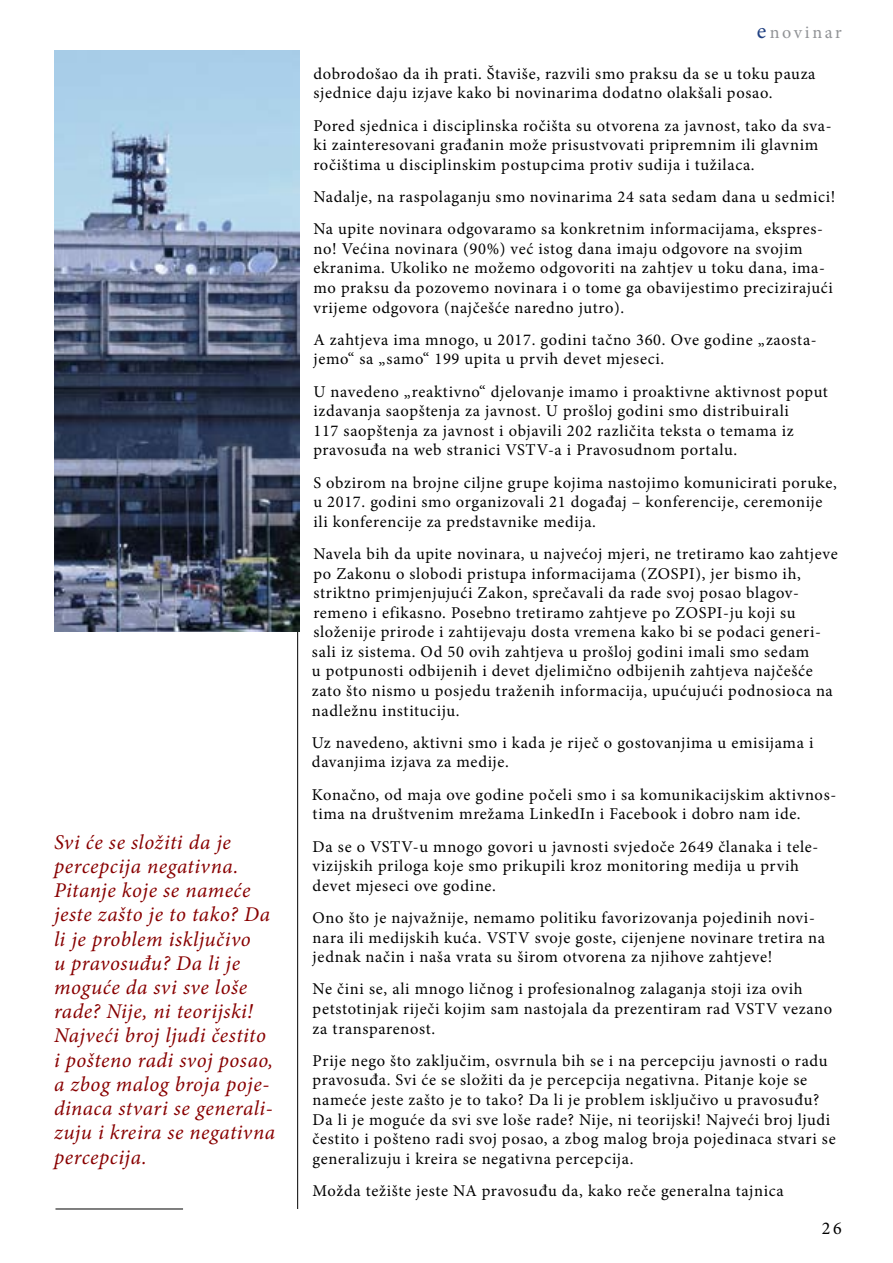
<style>
.page{position:relative;width:893px;height:1263px;background:#fff}
.page>*{position:absolute;margin:0;border:0;box-sizing:border-box;transform-origin:0 0}
.t1{font:italic 21px/24.2px "Minion Pro";letter-spacing:.025em;color:#800}
.t2{font:18px "Minion Pro";letter-spacing:.145em;color:#919396}
.t3{font:18px "Minion Pro";color:#000}
.t4{font:16.5px/19.5px "Minion Pro";letter-spacing:.04em;color:#000}
.s1{font-size:22.5px;color:#214182}
</style>
<div class="page">
<hr style="left:297px;top:54px;width:1px;height:1155px;background:#000">
<hr style="left:55px;top:1209px;width:128px;height:1px;background:#000">
<img style="left:54px;top:51px;width:245px;height:580px">
<p class="t1" style="left:54px;top:830px;width:223px">Svi će se složiti da je percepcija negativna.<br>Pitanje koje se nameće jeste zašto je to tako? Da li je problem isključivo<br>u pravosuđu? Da li je moguće da svi sve loše rade? Nije, ni teorijski!<br>Najveći broj ljudi čestito i pošteno radi svoj posao, a zbog malog broja poje&shy;dinaca stvari se generali&shy;zuju i kreira se negativna percepcija.</p>
<p class="t2" style="left:757px;top:20px;width:87px"><span class="s1">e</span>novinar</p>
<p class="t4" style="left:313px;top:64px;width:504px">dobrodošao da ih prati. Štaviše, razvili smo praksu da se u toku pauza sjednice daju izjave kako bi novinarima dodatno olakšali posao.</p>
<p class="t4" style="left:313px;top:116px;width:520px">Pored sjednica i disciplinska ročišta su otvorena za javnost, tako da sva&shy;ki zainteresovani građanin može prisustvovati pripremnim ili glavnim ročištima u disciplinskim postupcima protiv sudija i tužilaca.</p>
<p class="t4" style="left:313px;top:181px;width:524px;line-height:32.2px">Nadalje, na raspolaganju smo novinarima 24 sata sedam dana u sedmici!<br>Na upite novinara odgovaramo sa konkretnim informacijama, ekspres-</p>
<p class="t4" style="left:313px;top:239px;width:521px">no! Većina novinara (90%) već istog dana imaju odgovore na svojim ekranima. Ukoliko ne možemo odgovoriti na zahtjev u toku dana, ima&shy;mo praksu da pozovemo novinara i o tome ga obavijestimo precizirajući vrijeme odgovora (najčešće naredno jutro).</p>
<p class="t4" style="left:313px;top:330px;width:505px">A zahtjeva ima mnogo, u 2017. godini tačno 360. Ove godine „zaosta&shy;jemo“ sa „samo“ 199 upita u prvih devet mjeseci.</p>
<p class="t4" style="left:313px;top:382px;width:516px">U navedeno „reaktivno“ djelovanje imamo i proaktivne aktivnost poput izdavanja saopštenja za javnost. U prošloj godini smo distribuirali<br>117 saopštenja za javnost i objavili 202 različita teksta o temama iz pravosuđa na web stranici VSTV-a i Pravosudnom portalu.</p>
<p class="t4" style="left:313px;top:473px;width:525px">S obzirom na brojne ciljne grupe kojima nastojimo komunicirati poruke, u 2017. godini smo organizovali 21 događaj – konferencije, ceremonije ili konferencije za predstavnike medija.</p>
<p class="t4" style="left:312px;top:544px;width:527px">Navela bih da upite novinara, u najvećoj mjeri, ne tretiramo kao zahtjeve po Zakonu o slobodi pristupa informacijama (ZOSPI), jer bismo ih, striktno primjenjujući Zakon, sprečavali da rade svoj posao blagov&shy;remeno i efikasno. Posebno tretiramo zahtjeve po ZOSPI-ju koji su složenije prirode i zahtijevaju dosta vremena kako bi se podaci generi&shy;sali iz sistema. Od 50 ovih zahtjeva u prošloj godini imali smo sedam<br>u potpunosti odbijenih i devet djelimično odbijenih zahtjeva najčešće zato što nismo u posjedu traženih informacija, upućujući podnosioca na nadležnu instituciju.</p>
<p class="t4" style="left:312px;top:733px;width:503px">Uz navedeno, aktivni smo i kada je riječ o gostovanjima u emisijama i davanjima izjava za medije.</p>
<p class="t4" style="left:312px;top:785px;width:526px">Konačno, od maja ove godine počeli smo i sa komunikacijskim aktivnos&shy;tima na društvenim mrežama LinkedIn i Facebook i dobro nam ide.</p>
<p class="t4" style="left:313px;top:837px;width:507px">Da se o VSTV-u mnogo govori u javnosti svjedoče 2649 članaka i tele&shy;vizijskih priloga koje smo prikupili kroz monitoring medija u prvih devet mjeseci ove godine.</p>
<p class="t4" style="left:313px;top:908px;width:514px">Ono što je najvažnije, nemamo politiku favorizovanja pojedinih novi&shy;nara ili medijskih kuća. VSTV svoje goste, cijenjene novinare tretira na jednak način i naša vrata su širom otvorena za njihove zahtjeve!</p>
<p class="t4" style="left:313px;top:979px;width:521px">Ne čini se, ali mnogo ličnog i profesionalnog zalaganja stoji iza ovih petstotinjak riječi kojim sam nastojala da prezentiram rad VSTV vezano za transparenost.</p>
<p class="t4" style="left:313px;top:1051px;width:525px">Prije nego što zaključim, osvrnula bih se i na percepciju javnosti o radu pravosuđa. Svi će se složiti da je percepcija negativna. Pitanje koje se nameće jeste zašto je to tako? Da li je problem isključivo u pravosuđu?<br>Da li je moguće da svi sve loše rade? Nije, ni teorijski! Najveći broj ljudi čestito i pošteno radi svoj posao, a zbog malog broja pojedinaca stvari se generalizuju i kreira se negativna percepcija.</p>
<p class="t4" style="left:313px;top:1181px;width:473px">Možda težište jeste NA pravosuđu da, kako reče generalna tajnica</p>
<p class="t3" style="left:822px;top:1216px;width:21px">26</p>
</div>
